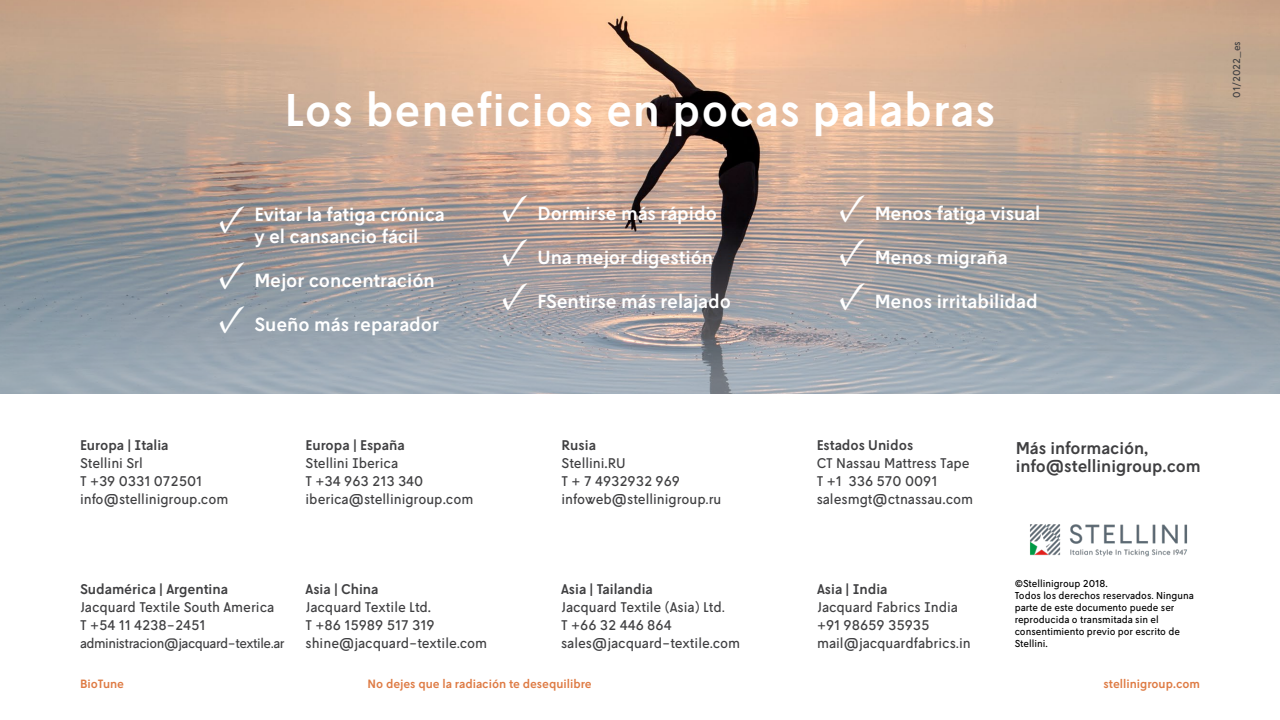
<style>
.page{position:relative;width:1280px;height:720px;background:#fff}
.page>*{position:absolute;margin:0;border:0;box-sizing:border-box;transform-origin:0 0}
.t1{font:500 45.8px "L10";letter-spacing:.02em;color:#fff}
.t2{font:500 19px/22px "L10";color:#fff;text-align:center}
.t3{font:500 17px/18px "L10";color:#3f3f41}
.t4{font:14px/18px "L10";color:#3f3f41}
.t5{font:500 14px "L10";color:#3f3f41}
.t6{font:13.5px "L10";letter-spacing:-.03em;color:#3f3f41}
.t7{font:500 12px "L10";color:#de7b44}
.t8{font:10px/12px "L10";color:#000}
.t9{font:10px "L10";color:#3f3f41}
.s1{font-family:"Minion Pro";font-weight:400;font-size:40px}
</style>
<div class="page">
<img style="left:0;top:0;width:1280px;height:152px">
<svg style="left:0;top:152px;width:1280px;height:242px;background:#a09d9e"></svg>
<img style="left:1030px;top:524px;width:158px;height:33px">
<h1 class="t1" style="left:284px;top:84px;width:713px">Los beneficios en pocas palabras</h1>
<h2 class="t2" style="left:218px;top:204px;width:228px"><span class="s1">✓</span> Evitar la fatiga crónica y el cansancio fácil</h2>
<h2 class="t2" style="left:218px;top:270px;width:218px"><span class="s1">✓</span> Mejor concentración</h2>
<h2 class="t2" style="left:218px;top:314px;width:222px"><span class="s1">✓</span> Sueño más reparador</h2>
<h2 class="t2" style="left:502px;top:203px;width:217px"><span class="s1">✓</span> Dormirse más rápido</h2>
<h2 class="t2" style="left:502px;top:247px;width:213px"><span class="s1">✓</span> Una mejor digestión</h2>
<h2 class="t2" style="left:502px;top:291px;width:231px"><span class="s1">✓</span> FSentirse más relajado</h2>
<h2 class="t2" style="left:839px;top:203px;width:203px"><span class="s1">✓</span> Menos fatiga visual</h2>
<h2 class="t2" style="left:839px;top:247px;width:171px"><span class="s1">✓</span> Menos migraña</h2>
<h2 class="t2" style="left:839px;top:291px;width:201px"><span class="s1">✓</span> Menos irritabilidad</h2>
<p class="t9" style="left:1231px;top:98px;width:58px;rotate:-90deg">01/2022_es</p>
<p class="t5" style="left:80px;top:437px;width:90px">Europa | Italia</p>
<p class="t4" style="left:80px;top:454px;width:150px">Stellini Srl<br>T +39 0331 072501 info@stellinigroup.com</p>
<p class="t5" style="left:306px;top:437px;width:101px">Europa | España</p>
<p class="t4" style="left:306px;top:454px;width:169px">Stellini Iberica<br>T +34 963 213 340 iberica@stellinigroup.com</p>
<p class="t5" style="left:80px;top:581px;width:150px">Sudamérica | Argentina</p>
<p class="t4" style="left:80px;top:598px;width:196px">Jacquard Textile South America<br>T +54 11 4238-2451</p>
<p class="t6" style="left:80px;top:635px;width:206px">administracion@jacquard-textile.ar</p>
<p class="t5" style="left:306px;top:581px;width:74px">Asia | China</p>
<p class="t4" style="left:306px;top:598px;width:183px">Jacquard Textile Ltd.<br>T +86 15989 517 319 shine@jacquard-textile.com</p>
<p class="t5" style="left:562px;top:437px;width:36px">Rusia</p>
<p class="t4" style="left:562px;top:454px;width:161px">Stellini.RU<br>T + 7 4932932 969 infoweb@stellinigroup.ru</p>
<p class="t5" style="left:561px;top:581px;width:93px">Asia | Tailandia</p>
<p class="t4" style="left:561px;top:598px;width:181px">Jacquard Textile (Asia) Ltd.<br>T +66 32 446 864 sales@jacquard-textile.com</p>
<p class="t5" style="left:817px;top:437px;width:98px">Estados Unidos</p>
<p class="t4" style="left:817px;top:454px;width:158px">CT Nassau Mattress Tape<br>T +1 336 570 0091 salesmgt@ctnassau.com</p>
<p class="t5" style="left:817px;top:581px;width:72px">Asia | India</p>
<p class="t4" style="left:817px;top:598px;width:155px">Jacquard Fabrics India +91 98659 35935 mail@jacquardfabrics.in</p>
<p class="t3" style="left:1016px;top:439px;width:187px">Más información, info@stellinigroup.com</p>
<p class="t8" style="left:1015px;top:578px;width:181px">©Stellinigroup 2018.<br>Todos los derechos reservados. Ninguna parte de este documento puede ser reproducida o transmitada sin el consentimiento previo por escrito de<br>Stellini.</p>
<p class="t7" style="left:80px;top:677px;width:46px">BioTune</p>
<p class="t7" style="left:368px;top:677px;width:226px">No dejes que la radiación te desequilibre</p>
<p class="t7" style="left:1104px;top:677px;width:98px">stellinigroup.com</p>
</div>
